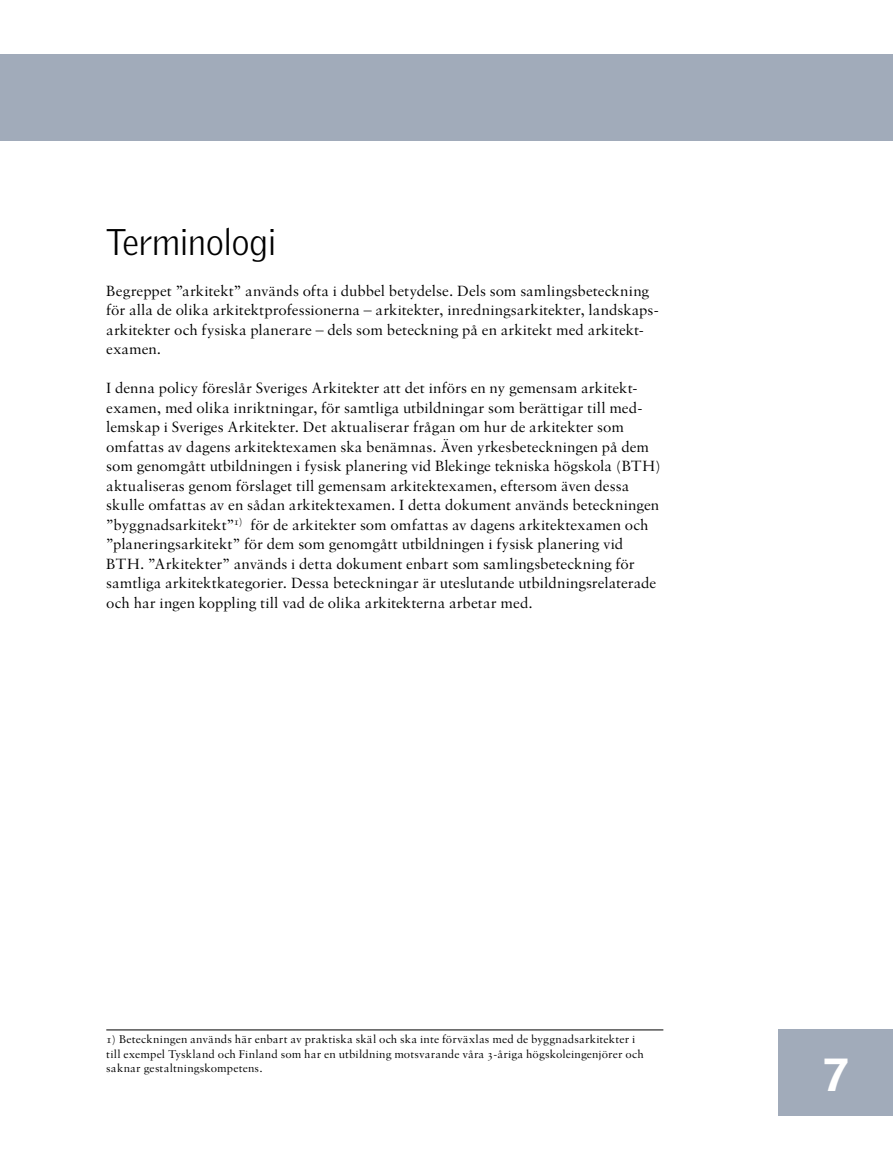
<style>
.page{position:relative;width:893px;height:1170px;background:#fff}
.page>*{position:absolute;margin:0;border:0;box-sizing:border-box;transform-origin:0 0}
.t1{font:900 45px "Griffith Gothic";color:#fff}
.t2{font:300 36px "Griffith Gothic";color:#000}
.t3{font:15.75px/19.5px "Sabon SA Roman Os F";color:#000}
.t4{font:12px/14.4px "Sabon SA Roman Os F";letter-spacing:.015em;color:#000}
</style>
<div class="page">
<div style="left:0;top:54px;width:893px;height:86px;background:#a1abba"></div>
<div style="left:778px;top:1029px;width:115px;height:86px;background:#a1abba"></div>
<hr style="left:106px;top:1029px;width:557px;height:1px;background:#000">
<h2 class="t2" style="left:106px;top:220px;width:171px">Terminologi</h2>
<p class="t3" style="left:106px;top:280px;width:554px">Begreppet ”arkitekt” används ofta i dubbel betydelse. Dels som samlingsbeteckning för alla de olika arkitektprofessionerna – arkitekter, inredningsarkitekter, landskaps&shy;arkitekter och fysiska planerare – dels som beteckning på en arkitekt med arkitekt&shy;examen.</p>
<p class="t3" style="left:106px;top:378px;width:556px">I denna policy föreslår Sveriges Arkitekter att det införs en ny gemensam arkitekt&shy;examen, med olika inriktningar, för samtliga utbildningar som berättigar till med&shy;lemskap i Sveriges Arkitekter. Det aktualiserar frågan om hur de arkitekter som omfattas av dagens arkitektexamen ska benämnas. Även yrkesbeteckningen på dem som genomgått utbildningen i fysisk planering vid Blekinge tekniska högskola (BTH) aktualiseras genom förslaget till gemensam arkitektexamen, eftersom även dessa skulle omfattas av en sådan arkitektexamen. I detta dokument används beteckningen ”byggnadsarkitekt”<sup>1)</sup> för de arkitekter som omfattas av dagens arkitektexamen och ”planeringsarkitekt” för dem som genomgått utbildningen i fysisk planering vid BTH. ”Arkitekter” används i detta dokument enbart som samlingsbeteckning för samtliga arkitektkategorier. Dessa beteckningar är uteslutande utbildningsrelaterade och har ingen koppling till vad de olika arkitekterna arbetar med.</p>
<p class="t4" style="left:106px;top:1031px;width:539px">1) Beteckningen används här enbart av praktiska skäl och ska inte förväxlas med de byggnadsarkitekter i till exempel Tyskland och Finland som har en utbildning motsvarande våra 3-åriga högskoleingenjörer och saknar gestaltningskompetens.</p>
<h1 class="t1" style="left:824px;top:1048px;width:26px">7</h1>
</div>
